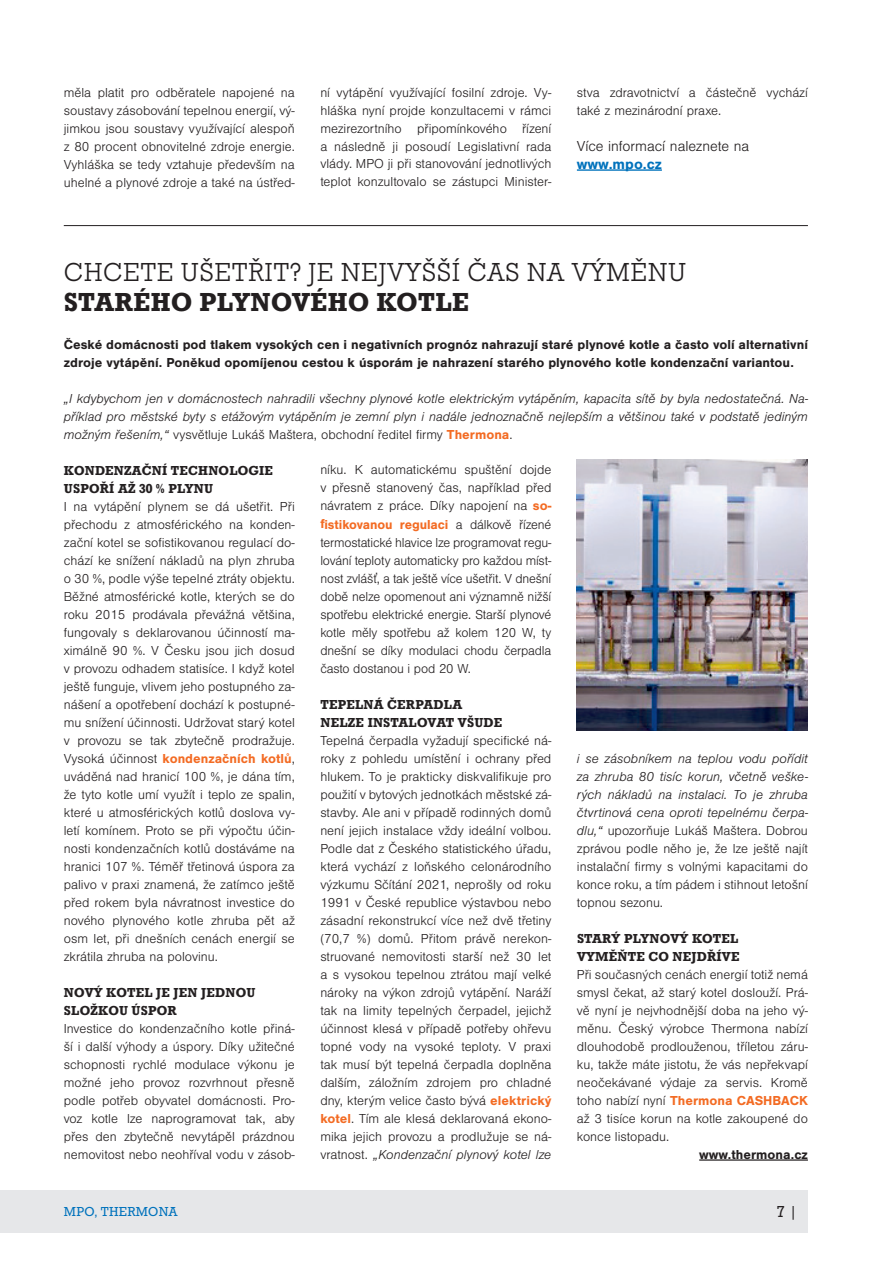
<style>
.page{position:relative;width:893px;height:1263px;background:#fff}
.page>*{position:absolute;margin:0;border:0;box-sizing:border-box;transform-origin:0 0}
.t1{font:300 27px "Roctus TOT";letter-spacing:.015em;color:#231f20}
.t2{font:500 27px "Roctus TOT";letter-spacing:.015em;color:#231f20}
.t3{font:16.5px "Roctus TOT";color:#231f20}
.t4{font:300 15px "Nimbus San";color:#231f20}
.t5{font:700 15px "Nimbus San";color:#0072bc}
.t6{font:300 13.5px/18px "Nimbus San";color:#231f20;text-align:justify}
.t7{font:italic 300 13.5px/18px "Nimbus San";color:#231f20;text-align:justify}
.t8{font:700 13.5px/18px "Nimbus San";color:#231f20}
.t9{font:500 13.5px/18px "Roctus TOT";letter-spacing:.015em;color:#231f20}
.t10{font:13.5px "Roctus TOT";letter-spacing:.015em;color:#0072bc}
.s1{font-style:normal}
.s2{font-weight:700;font-style:normal;color:#f36b23}
.s3{font-weight:700;color:#f36b23}
.s4{font-style:italic}
</style>
<div class="page">
<div style="left:0;top:1191px;width:808px;height:42px;background:#e6e7e9"></div>
<hr style="left:577px;top:169px;width:85px;height:2px;background:#0072bc">
<hr style="left:64px;top:225px;width:744px;height:1px;background:#231f20">
<hr style="left:699px;top:1159px;width:109px;height:2px;background:#231f20">
<img style="left:577px;top:459px;width:231px;height:271px">
<p class="t6" style="left:64px;top:83px;width:233px">měla platit pro odběratele napojené na soustavy zásobování tepelnou energií, vý&shy;jimkou jsou soustavy využívající alespoň z 80 procent obnovitelné zdroje energie.<br>Vyhláška se tedy vztahuje především na uhelné a plynové zdroje a také na ústřed-</p>
<p class="t6" style="left:320px;top:83px;width:233px">ní vytápění využívající fosilní zdroje. Vy&shy;hláška nyní projde konzultacemi v rámci mezirezortního připomínkového řízení a následně ji posoudí Legislativní rada vlády. MPO ji při stanovování jednotlivých teplot konzultovalo se zástupci Minister-</p>
<p class="t6" style="left:577px;top:83px;width:233px">stva zdravotnictví a částečně vychází také z mezinárodní praxe.</p>
<p class="t4" style="left:577px;top:138px;width:174px">Více informací naleznete na</p>
<p class="t5" style="left:577px;top:155px;width:87px">www.mpo.cz</p>
<h1 class="t1" style="left:64px;top:257px;width:624px">CHCETE UŠETŘIT? JE NEJVYŠŠÍ ČAS NA VÝMĚNU</h1>
<h1 class="t2" style="left:64px;top:286px;width:407px">STARÉHO PLYNOVÉHO KOTLE</h1>
<p class="t8" style="left:64px;top:335px;width:746px">České domácnosti pod tlakem vysokých cen i negativních prognóz nahrazují staré plynové kotle a často volí alternativní zdroje vytápění. Poněkud opomíjenou cestou k úsporám je nahrazení starého plynového kotle kondenzační variantou.</p>
<p class="t7" style="left:64px;top:389px;width:746px">„I kdybychom jen v domácnostech nahradili všechny plynové kotle elektrickým vytápěním, kapacita sítě by byla nedostatečná. Na&shy;příklad pro městské byty s etážovým vytápěním je zemní plyn i nadále jednoznačně nejlepším a většinou také v podstatě jediným možným řešením,“ <span class="s1">vysvětluje Lukáš Maštera, obchodní ředitel firmy</span> <span class="s2">Thermona</span><span class="s1">.</span></p>
<p class="t9" style="left:64px;top:461px;width:211px">KONDENZAČNÍ TECHNOLOGIE<br>USPOŘÍ AŽ 30 % PLYNU</p>
<p class="t6" style="left:64px;top:497px;width:233px">I na vytápění plynem se dá ušetřit. Při přechodu z atmosférického na konden&shy;zační kotel se sofistikovanou regulací do&shy;chází ke snížení nákladů na plyn zhruba o 30 %, podle výše tepelné ztráty objektu.<br>Běžné atmosférické kotle, kterých se do roku 2015 prodávala převážná většina, fungovaly s deklarovanou účinností ma&shy;ximálně 90 %. V Česku jsou jich dosud v provozu odhadem statisíce. I když kotel ještě funguje, vlivem jeho postupného za&shy;nášení a opotřebení dochází k postupné&shy;mu snížení účinnosti. Udržovat starý kotel v provozu se tak zbytečně prodražuje.<br>Vysoká účinnost <span class="s3">kondenzačních kotlů</span>, uváděná nad hranicí 100 %, je dána tím, že tyto kotle umí využít i teplo ze spalin, které u atmosférických kotlů doslova vy&shy;letí komínem. Proto se při výpočtu účin&shy;nosti kondenzačních kotlů dostáváme na hranici 107 %. Téměř třetinová úspora za palivo v praxi znamená, že zatímco ještě před rokem byla návratnost investice do nového plynového kotle zhruba pět až osm let, při dnešních cenách energií se zkrátila zhruba na polovinu.</p>
<p class="t9" style="left:64px;top:983px;width:193px">NOVÝ KOTEL JE JEN JEDNOU<br>SLOŽKOU ÚSPOR</p>
<p class="t6" style="left:64px;top:1019px;width:233px">Investice do kondenzačního kotle přiná&shy;ší i další výhody a úspory. Díky užitečné schopnosti rychlé modulace výkonu je možné jeho provoz rozvrhnout přesně podle potřeb obyvatel domácnosti. Pro&shy;voz kotle lze naprogramovat tak, aby přes den zbytečně nevytápěl prázdnou nemovitost nebo neohříval vodu v zásob-</p>
<p class="t6" style="left:320px;top:461px;width:233px">níku. K automatickému spuštění dojde v přesně stanovený čas, například před návratem z práce. Díky napojení na <span class="s3">so&shy;fistikovanou regulaci</span> a dálkově řízené termostatické hlavice lze programovat regu&shy;lování teploty automaticky pro každou míst&shy;nost zvlášť, a tak ještě více ušetřit. V dnešní době nelze opomenout ani významně nižší spotřebu elektrické energie. Starší plynové kotle měly spotřebu až kolem 120 W, ty dnešní se díky modulaci chodu čerpadla často dostanou i pod 20 W.</p>
<p class="t9" style="left:320px;top:695px;width:183px">TEPELNÁ ČERPADLA<br>NELZE INSTALOVAT VŠUDE</p>
<p class="t6" style="left:320px;top:731px;width:233px">Tepelná čerpadla vyžadují specifické ná&shy;roky z pohledu umístění i ochrany před hlukem. To je prakticky diskvalifikuje pro použití v bytových jednotkách městské zá&shy;stavby. Ale ani v případě rodinných domů není jejich instalace vždy ideální volbou.<br>Podle dat z Českého statistického úřadu, která vychází z loňského celonárodního výzkumu Sčítání 2021, neprošly od roku 1991 v České republice výstavbou nebo zásadní rekonstrukcí více než dvě třetiny (70,7 %) domů. Přitom právě nerekon&shy;struované nemovitosti starší než 30 let a s vysokou tepelnou ztrátou mají velké nároky na výkon zdrojů vytápění. Naráží tak na limity tepelných čerpadel, jejichž účinnost klesá v případě potřeby ohřevu topné vody na vysoké teploty. V praxi tak musí být tepelná čerpadla doplněna dalším, záložním zdrojem pro chladné dny, kterým velice často bývá <span class="s3">elektrický kotel</span>. Tím ale klesá deklarovaná ekono&shy;mika jejich provozu a prodlužuje se ná&shy;vratnost. <span class="s4">„Kondenzační plynový kotel lze</span></p>
<p class="t6" style="left:577px;top:749px;width:233px"><span class="s4">i se zásobníkem na teplou vodu pořídit za zhruba 80 tisíc korun, včetně veške&shy;rých nákladů na instalaci. To je zhruba čtvrtinová cena oproti tepelnému čerpa&shy;dlu,“</span> upozorňuje Lukáš Maštera. Dobrou zprávou podle něho je, že lze ještě najít instalační firmy s volnými kapacitami do konce roku, a tím pádem i stihnout letošní topnou sezonu.</p>
<p class="t9" style="left:577px;top:929px;width:164px">STARÝ PLYNOVÝ KOTEL<br>VYMĚŇTE CO NEJDŘÍVE</p>
<p class="t6" style="left:577px;top:965px;width:233px">Při současných cenách energií totiž nemá smysl čekat, až starý kotel doslouží. Prá&shy;vě nyní je nejvhodnější doba na jeho vý&shy;měnu. Český výrobce Thermona nabízí dlouhodobě prodlouženou, tříletou záru&shy;ku, takže máte jistotu, že vás nepřekvapí neočekávané výdaje za servis. Kromě toho nabízí nyní <span class="s3">Thermona CASHBACK </span>až 3 tisíce korun na kotle zakoupené do konce listopadu.</p>
<p class="t8" style="left:699px;top:1145px;width:110px">www.thermona.cz</p>
<p class="t10" style="left:64px;top:1204px;width:115px">MPO, THERMONA</p>
<p class="t3" style="left:777px;top:1203px;width:22px">7 |</p>
</div>
